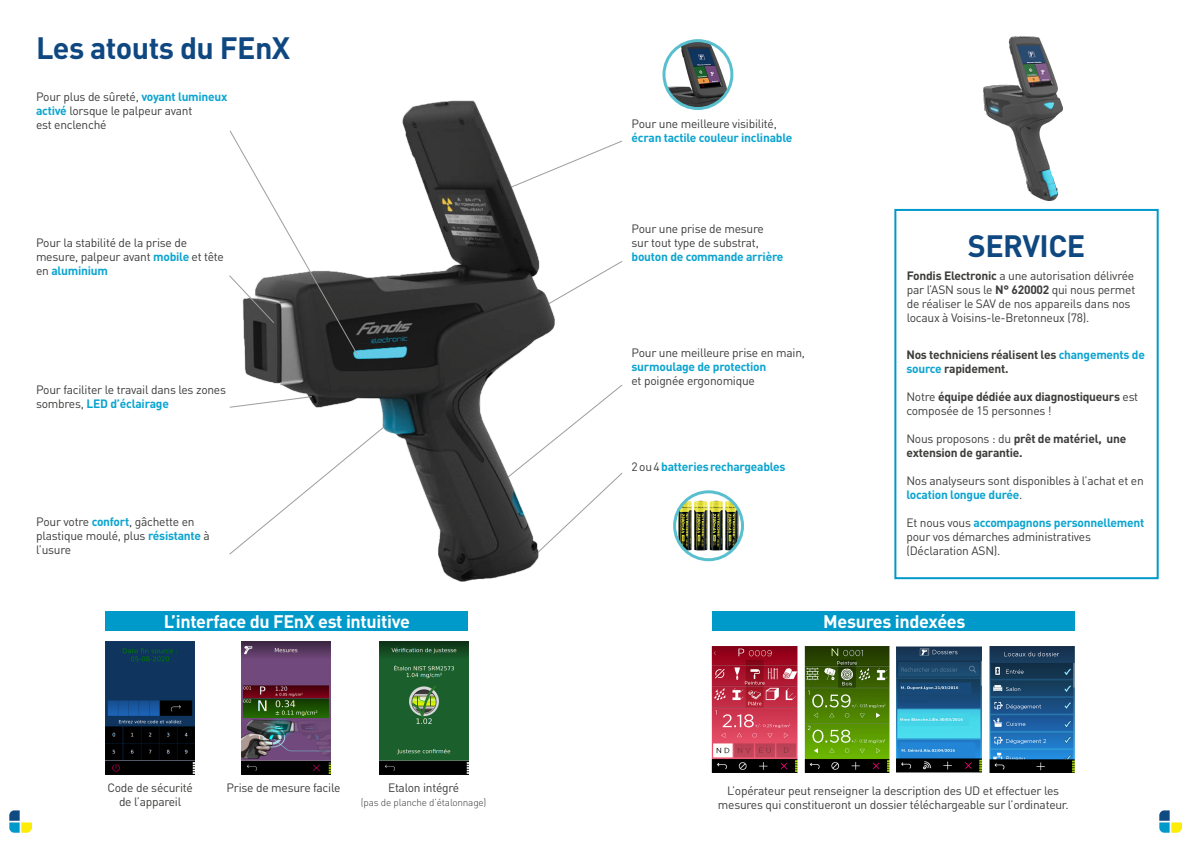
<style>
.page{position:relative;width:1191px;height:842px;background:#fff}
.page>*{position:absolute;margin:0;border:0;box-sizing:border-box;transform-origin:0 0}
.t1{font:700 30.5px "DINOT";letter-spacing:-.02em;color:#0f4881}
.t2{font:700 18px "DINOT";letter-spacing:-.02em;color:#fff}
.t3{font:12px/14px "DINOT";letter-spacing:-.02em;color:#3c3c3b}
.t4{font:700 12px/14px "DINOT";letter-spacing:-.02em;color:#3c3c3b}
.t5{font:700 12px "DINOT";letter-spacing:-.02em;color:#0ca4d0}
.t6{font:300 10px "DINOT";letter-spacing:-.02em;color:#3c3c3b}
.s1{font-weight:700;color:#0ca4d0}
.s2{font-weight:400;color:#3c3c3b}
.s3{font-weight:700}
.s4{color:#0ca4d0}
.s5{font-weight:400}
</style>
<div class="page">
<img style="left:9px;top:810px;width:23px;height:23px">
<img style="left:1159px;top:810px;width:22px;height:23px">
<img style="left:983px;top:36px;width:79px;height:165px">
<div style="left:894px;top:209px;width:264px;height:370px;border:2px solid #009aca"></div>
<div style="left:106px;top:612px;width:362px;height:19px;background:#009aca"></div>
<img style="left:664px;top:41px;width:68px;height:68px;border-radius:34px">
<div style="left:662px;top:39px;width:71px;height:71px;border:3px solid #58bfcf;border-radius:50%"></div>
<img style="left:674px;top:492px;width:68px;height:68px;border-radius:34px">
<div style="left:673px;top:490px;width:71px;height:71px;border:3px solid #58bfcf;border-radius:50%"></div>
<svg style="left:558px;top:140px;width:64px;height:28px"></svg>
<svg style="left:558px;top:261px;width:65px;height:38px"></svg>
<svg style="left:558px;top:384px;width:65px;height:150px"></svg>
<img style="left:244px;top:100px;width:314px;height:482px">
<svg style="left:229px;top:425px;width:157px;height:131px"></svg>
<svg style="left:229px;top:129px;width:129px;height:226px"></svg>
<svg style="left:229px;top:395px;width:84px;height:13px"></svg>
<img style="left:106px;top:641px;width:89px;height:134px">
<img style="left:379px;top:641px;width:89px;height:134px">
<img style="left:241px;top:641px;width:89px;height:134px">
<div style="left:712px;top:612px;width:362px;height:19px;background:#009aca"></div>
<img style="left:712px;top:646px;width:85px;height:127px">
<img style="left:989px;top:646px;width:85px;height:127px">
<img style="left:896px;top:646px;width:85px;height:127px">
<img style="left:804px;top:646px;width:85px;height:127px">
<h1 class="t1" style="left:36px;top:28px;width:256px">Les atouts du FEnX</h1>
<p class="t3" style="left:36px;top:89px;width:193px">Pour plus de sûreté, <span class="s1">voyant lumineux activé</span> lorsque le palpeur avant<br>est enclenché</p>
<p class="t3" style="left:36px;top:236px;width:189px">Pour la stabilité de la prise de mesure, palpeur avant <span class="s1">mobile</span> et tête en <span class="s1">aluminium</span></p>
<p class="t3" style="left:36px;top:382px;width:191px">Pour faciliter le travail dans les zones sombres, <span class="s1">LED d’éclairage</span></p>
<p class="t3" style="left:36px;top:515px;width:175px">Pour votre <span class="s1">confort</span>, gâchette en plastique moulé, plus <span class="s1">résistante</span> à l’usure</p>
<h2 class="t2" style="left:164px;top:610px;width:247px">L’interface du FEnX est intuitive</h2>
<p class="t3" style="left:107px;top:781px;width:87px">Code de sécurité</p>
<p class="t3" style="left:227px;top:781px;width:115px">Prise de mesure facile</p>
<p class="t3" style="left:119px;top:795px;width:64px">de l’appareil</p>
<p class="t3" style="left:388px;top:781px;width:73px">Etalon intégré</p>
<p class="t6" style="left:361px;top:796px;width:127px">(pas de planche d’étalonnage)</p>
<p class="t3" style="left:631px;top:117px;width:147px">Pour une meilleure visibilité,</p>
<p class="t5" style="left:631px;top:130px;width:162px">écran tactile couleur inclinable</p>
<p class="t3" style="left:631px;top:221px;width:134px">Pour une prise de mesure sur tout type de substrat,</p>
<p class="t5" style="left:631px;top:249px;width:153px">bouton de commande arrière</p>
<p class="t3" style="left:631px;top:345px;width:175px">Pour une meilleure prise en main,</p>
<p class="t5" style="left:631px;top:358px;width:136px">surmoulage de protection</p>
<p class="t3" style="left:631px;top:373px;width:125px">et poignée ergonomique</p>
<p class="t5" style="left:631px;top:459px;width:155px"><span class="s2">2 ou 4</span> batteries rechargeables</p>
<h1 class="t1" style="left:968px;top:226px;width:119px">SERVICE</h1>
<p class="t3" style="left:906px;top:269px;width:230px"><span class="s3">Fondis Electronic</span> a une autorisation délivrée par l’ASN sous le <span class="s3">N° 620002</span> qui nous permet de réaliser le SAV de nos appareils dans nos locaux à Voisins-le-Bretonneux (78).</p>
<p class="t4" style="left:906px;top:347px;width:240px">Nos techniciens réalisent les <span class="s4">changements de source</span> rapidement.</p>
<p class="t3" style="left:906px;top:389px;width:233px">Notre <span class="s3">équipe dédiée aux diagnostiqueurs</span> est composée de 15 personnes !</p>
<p class="t4" style="left:906px;top:431px;width:221px"><span class="s5">Nous proposons : du</span> prêt de matériel, une extension de garantie.</p>
<p class="t3" style="left:906px;top:473px;width:239px">Nos analyseurs sont disponibles à l’achat et en <span class="s1">location longue durée</span>.</p>
<p class="t3" style="left:906px;top:515px;width:239px">Et nous vous <span class="s1">accompagnons personnellement </span>pour vos démarches administratives (Déclaration ASN).</p>
<h2 class="t2" style="left:823px;top:610px;width:144px">Mesures indexées</h2>
<p class="t3" style="left:718px;top:783px;width:352px;text-align:center">L’opérateur peut renseigner la description des UD et effectuer les mesures qui constitueront un dossier téléchargeable sur l’ordinateur.</p>
</div>
